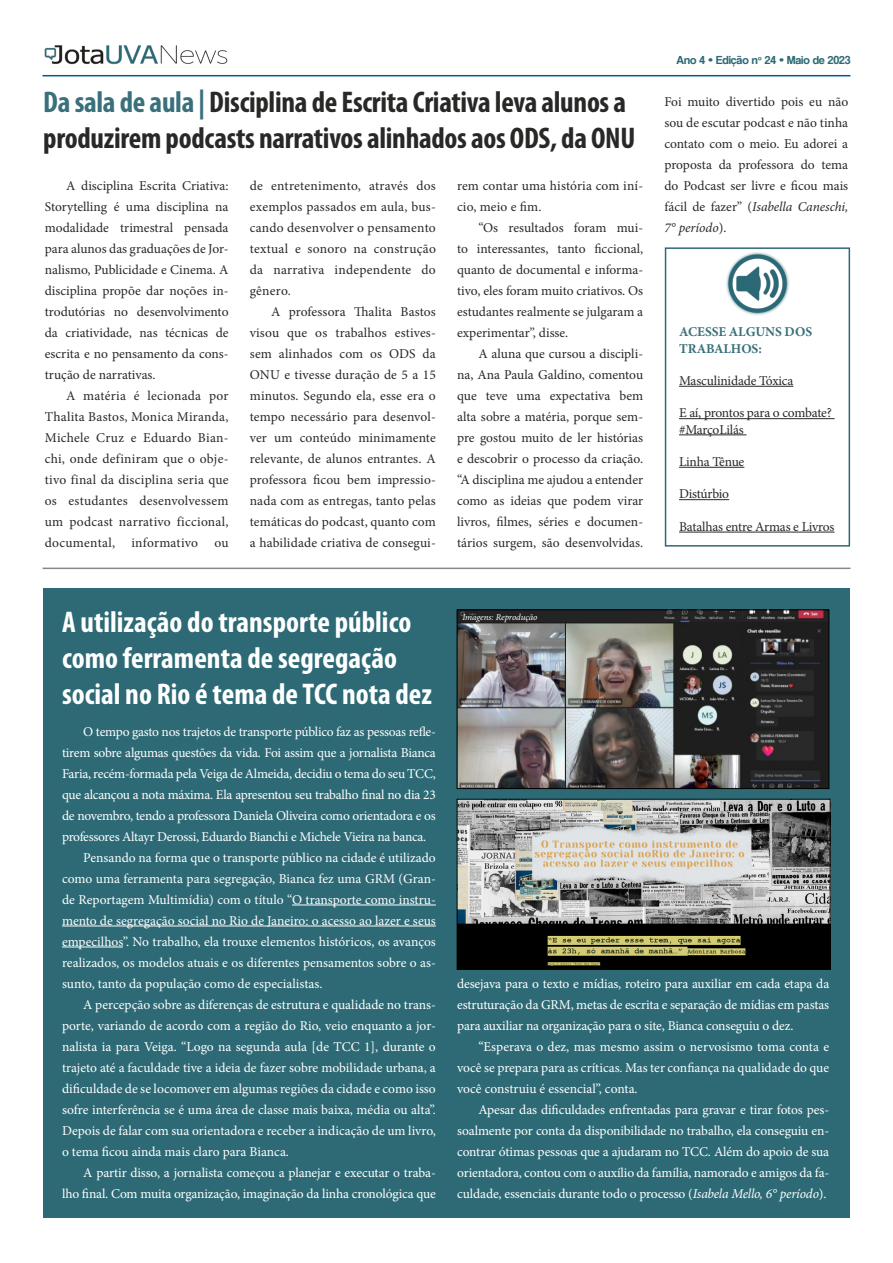
<style>
.page{position:relative;width:893px;height:1263px;background:#fff}
.page>*{position:absolute;margin:0;border:0;box-sizing:border-box;transform-origin:0 0}
.t1{font:700 condensed 30px/36px "Myriad Pro";letter-spacing:-.01em;color:#282827}
.t2{font:700 condensed 30px/36px "Myriad Pro";color:#fff}
.t3{font:13.5px/21px "Minion Pro";letter-spacing:-.005em;color:#fff;text-align:justify}
.t4{font:13.5px/21px "Minion Pro";color:#282827;text-align:justify}
.t5{font:13.5px "Minion Pro";letter-spacing:-.025em;color:#fff}
.t6{font:13.5px/16.2px "Minion Pro";letter-spacing:-.02em;color:#282827}
.t7{font:700 13.5px/16.2px "Minion Pro";letter-spacing:-.005em;color:#39707b}
.t8{font:12px "Coolvetica Rg";color:#2d6a75}
.t9{font:italic 9px "Minion Pro";letter-spacing:-.005em;color:#fff}
.s1{color:#39707b}
.s2{font-style:italic}
</style>
<div class="page">
<hr style="left:43px;top:75px;width:807px;height:1px;background:#005b95">
<img style="left:44px;top:45px;width:184px;height:20px">
<div style="left:43px;top:589px;width:807px;height:629px;background:#2d6a75"></div>
<hr style="left:43px;top:568px;width:807px;height:1px;background:#878787">
<hr style="left:292px;top:905px;width:144px;height:1px;background:#fff">
<hr style="left:62px;top:926px;width:374px;height:1px;background:#fff">
<hr style="left:62px;top:947px;width:61px;height:1px;background:#fff">
<hr style="left:679px;top:386px;width:114px;height:1px;background:#282827">
<hr style="left:679px;top:418px;width:155px;height:1px;background:#282827">
<hr style="left:679px;top:434px;width:67px;height:1px;background:#282827">
<hr style="left:679px;top:467px;width:65px;height:1px;background:#282827">
<hr style="left:679px;top:499px;width:50px;height:1px;background:#282827">
<hr style="left:679px;top:532px;width:155px;height:1px;background:#282827">
<div style="left:665px;top:247px;width:185px;height:300px;border:2px solid #2d6a75"></div>
<img style="left:726px;top:252px;width:64px;height:63px">
<img style="left:459px;top:612px;width:368px;height:175px">
<div style="left:457px;top:610px;width:372px;height:179px;border:1px solid #000"></div>
<img style="left:459px;top:801px;width:369px;height:166px">
<div style="left:457px;top:799px;width:373px;height:170px;border:1px solid #000"></div>
<h1 class="t1" style="left:43px;top:84px;width:594px"><span class="s1">Da sala de aula |</span> Disciplina de Escrita Criativa leva alunos a produzirem podcasts narrativos alinhados aos ODS, da ONU</h1>
<p class="t4" style="left:45px;top:175px;width:185px;text-indent:21px">A disciplina Escrita Criativa:<br>Storytelling é uma disciplina na modalidade trimestral pensada para alunos das graduações de Jor&shy;nalismo, Publicidade e Cinema. A disciplina propõe dar noções in&shy;trodutórias no desenvolvimento da criatividade, nas técnicas de escrita e no pensamento da cons&shy;trução de narrativas.</p>
<p class="t4" style="left:45px;top:385px;width:185px;text-indent:21px">A matéria é lecionada por Thalita Bastos, Monica Miranda, Michele Cruz e Eduardo Bian&shy;chi, onde definiram que o obje&shy;tivo final da disciplina seria que os estudantes desenvolvessem um podcast narrativo ficcional, documental, informativo ou</p>
<p class="t4" style="left:250px;top:175px;width:188px">de entretenimento, através dos exemplos passados em aula, bus&shy;cando desenvolver o pensamento textual e sonoro na construção da narrativa independente do gênero.</p>
<p class="t4" style="left:250px;top:301px;width:188px;text-indent:21px">A professora Thalita Bastos visou que os trabalhos estives&shy;sem alinhados com os ODS da ONU e tivesse duração de 5 a 15 minutos. Segundo ela, esse era o tempo necessário para desenvol&shy;ver um conteúdo minimamente relevante, de alunos entrantes. A professora ficou bem impressio&shy;nada com as entregas, tanto pelas temáticas do podcast, quanto com a habilidade criativa de consegui-</p>
<p class="t4" style="left:457px;top:175px;width:188px">rem contar uma história com iní&shy;cio, meio e fim.</p>
<p class="t4" style="left:457px;top:217px;width:188px;text-indent:21px">“Os resultados foram mui&shy;to interessantes, tanto ficcional, quanto de documental e informa&shy;tivo, eles foram muito criativos. Os estudantes realmente se julgaram a experimentar”, disse.</p>
<p class="t4" style="left:457px;top:343px;width:188px;text-indent:21px">A aluna que cursou a discipli&shy;na, Ana Paula Galdino, comentou que teve uma expectativa bem alta sobre a matéria, porque sem&shy;pre gostou muito de ler histórias e descobrir o processo da criação. “A disciplina me ajudou a entender como as ideias que podem virar livros, filmes, séries e documen&shy;tários surgem, são desenvolvidas.</p>
<p class="t8" style="left:676px;top:52px;width:175px">Ano 4 • Edição nº 24 • Maio de 2023</p>
<p class="t4" style="left:664px;top:91px;width:185px">Foi muito divertido pois eu não sou de escutar podcast e não tinha contato com o meio. Eu adorei a proposta da professora do tema do Podcast ser livre e ficou mais fácil de fazer” (<span class="s2">Isabella Caneschi, 7° período</span>).</p>
<p class="t7" style="left:679px;top:324px;width:135px">ACESSE ALGUNS DOS<br>TRABALHOS:</p>
<p class="t4" style="left:679px;top:370px;width:116px">Masculinidade Tóxica</p>
<p class="t6" style="left:679px;top:405px;width:154px">E aí, prontos para o combate? #MarçoLilás</p>
<p class="t4" style="left:679px;top:451px;width:67px">Linha Tênue</p>
<p class="t4" style="left:679px;top:484px;width:52px">Distúrbio</p>
<p class="t4" style="left:679px;top:516px;width:157px">Batalhas entre Armas e Livros</p>
<h1 class="t2" style="left:62px;top:603px;width:371px">A utilização do transporte público como ferramenta de segregação social no Rio é tema de TCC nota dez</h1>
<p class="t3" style="left:83px;top:721px;width:354px">O tempo gasto nos trajetos de transporte público faz as pessoas refle-</p>
<p class="t3" style="left:62px;top:742px;width:375px">tirem sobre algumas questões da vida. Foi assim que a jornalista Bianca</p>
<p class="t3" style="left:62px;top:763px;width:375px">Faria, recém-formada pela Veiga de Almeida, decidiu o tema do seu TCC,</p>
<p class="t3" style="left:62px;top:784px;width:375px">que alcançou a nota máxima. Ela apresentou seu trabalho final no dia 23</p>
<p class="t3" style="left:62px;top:805px;width:375px">de novembro, tendo a professora Daniela Oliveira como orientadora e os</p>
<p class="t5" style="left:62px;top:827px;width:366px">professores Altayr Derossi, Eduardo Bianchi e Michele Vieira na banca.</p>
<p class="t3" style="left:83px;top:847px;width:354px">Pensando na forma que o transporte público na cidade é utilizado</p>
<p class="t3" style="left:62px;top:868px;width:375px">como uma ferramenta para segregação, Bianca fez uma GRM (Gran-</p>
<p class="t3" style="left:62px;top:889px;width:375px">de Reportagem Multimídia) com o título “O transporte como instru-</p>
<p class="t3" style="left:62px;top:910px;width:375px">mento de segregação social no Rio de Janeiro: o acesso ao lazer e seus</p>
<p class="t3" style="left:62px;top:931px;width:375px">empecilhos”. No trabalho, ela trouxe elementos históricos, os avanços</p>
<p class="t3" style="left:62px;top:952px;width:375px">realizados, os modelos atuais e os diferentes pensamentos sobre o as-</p>
<p class="t3" style="left:62px;top:973px;width:262px">sunto, tanto da população como de especialistas.</p>
<p class="t3" style="left:83px;top:994px;width:354px">A percepção sobre as diferenças de estrutura e qualidade no trans-</p>
<p class="t3" style="left:62px;top:1015px;width:375px">porte, variando de acordo com a região do Rio, veio enquanto a jor-</p>
<p class="t3" style="left:62px;top:1036px;width:375px">nalista ia para Veiga. “Logo na segunda aula [de TCC 1], durante o</p>
<p class="t3" style="left:62px;top:1057px;width:375px">trajeto até a faculdade tive a ideia de fazer sobre mobilidade urbana, a</p>
<p class="t3" style="left:62px;top:1078px;width:375px">dificuldade de se locomover em algumas regiões da cidade e como isso</p>
<p class="t3" style="left:62px;top:1099px;width:375px">sofre interferência se é uma área de classe mais baixa, média ou alta”.</p>
<p class="t3" style="left:62px;top:1120px;width:375px">Depois de falar com sua orientadora e receber a indicação de um livro,</p>
<p class="t3" style="left:62px;top:1141px;width:228px">o tema ficou ainda mais claro para Bianca.</p>
<p class="t3" style="left:83px;top:1162px;width:354px">A partir disso, a jornalista começou a planejar e executar o traba-</p>
<p class="t3" style="left:62px;top:1183px;width:375px">lho final. Com muita organização, imaginação da linha cronológica que</p>
<p class="t9" style="left:462px;top:610px;width:77px">Imagens: Reprodução</p>
<p class="t3" style="left:457px;top:973px;width:374px">desejava para o texto e mídias, roteiro para auxiliar em cada etapa da estruturação da GRM, metas de escrita e separação de mídias em pastas para auxiliar na organização para o site, Bianca conseguiu o dez.</p>
<p class="t3" style="left:457px;top:1036px;width:374px;text-indent:21px">“Esperava o dez, mas mesmo assim o nervosismo toma conta e você se prepara para as críticas. Mas ter confiança na qualidade do que você construiu é essencial”, conta.</p>
<p class="t3" style="left:457px;top:1099px;width:374px;text-indent:21px">Apesar das dificuldades enfrentadas para gravar e tirar fotos pes&shy;soalmente por conta da disponibilidade no trabalho, ela conseguiu en&shy;contrar ótimas pessoas que a ajudaram no TCC. Além do apoio de sua orientadora, contou com o auxílio da família, namorado e amigos da fa&shy;culdade, essenciais durante todo o processo (<span class="s2">Isabela Mello, 6° período</span>).</p>
</div>
